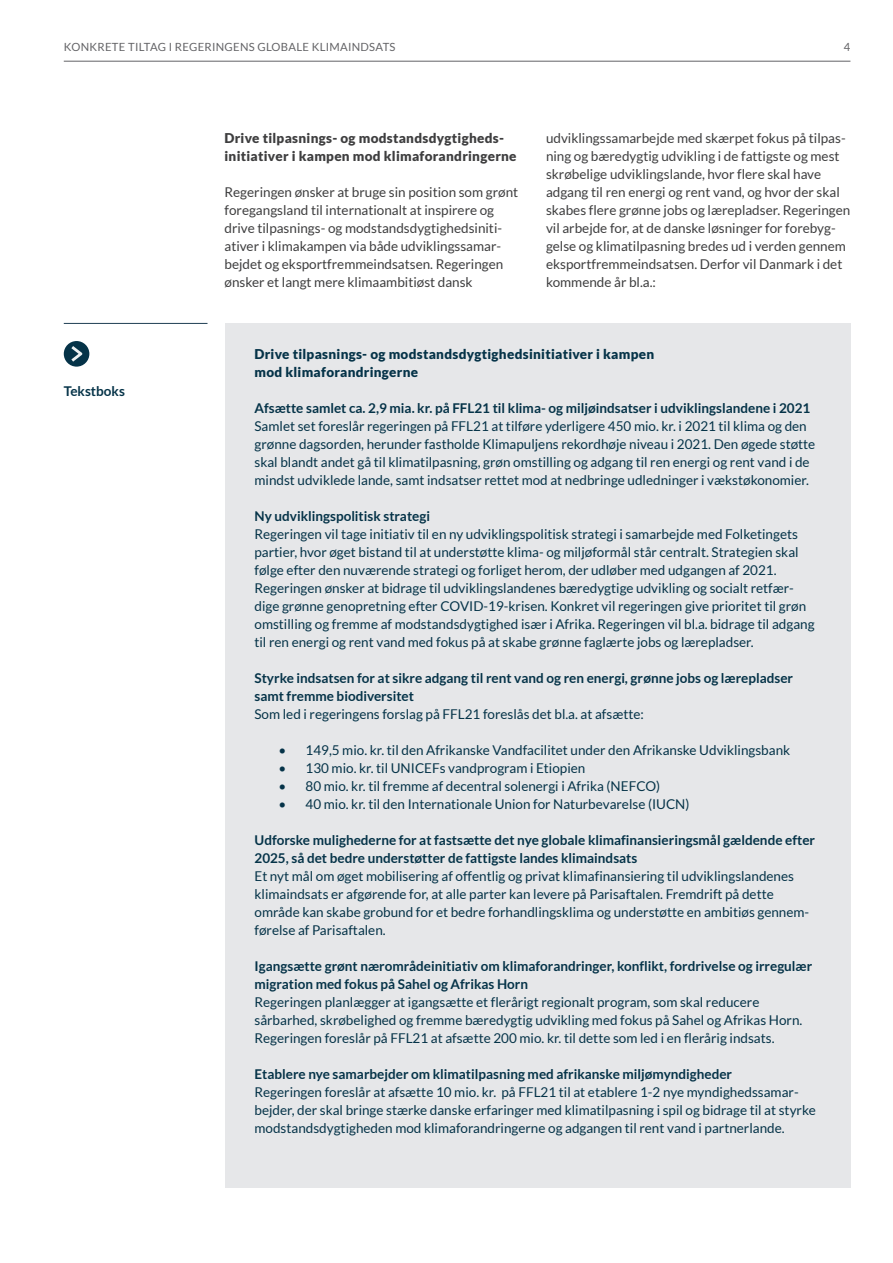
<style>
.page{position:relative;width:893px;height:1263px;background:#fff}
.page>*{position:absolute;margin:0;border:0;box-sizing:border-box;transform-origin:0 0}
.t1{font:13.5px/18px "Lato";color:#053348}
.t2{font:13.5px/18px "Lato";color:#3e3e3f}
.t3{font:700 13.5px/18px "Lato";color:#053348}
.t4{font:900 13.5px/18px "Lato";letter-spacing:.02em;color:#3e3e3f}
.t5{font:900 13.5px/18px "Lato";letter-spacing:.02em;color:#053348}
.t6{font:11.25px "Lato";letter-spacing:.025em;color:#636366}
</style>
<div class="page">
<div style="left:225px;top:323px;width:625px;height:864px;background:#e6e7e9"></div>
<hr style="left:64px;top:323px;width:143px;height:1px;background:#1f3e53">
<div style="left:64px;top:341px;width:25px;height:26px;background:#053348;border-radius:50%"></div>
<svg style="left:71px;top:346px;width:11px;height:16px"></svg>
<hr style="left:64px;top:61px;width:786px;height:1px;background:#636366">
<p class="t6" style="left:64px;top:41px;width:333px">KONKRETE TILTAG I REGERINGENS GLOBALE KLIMAINDSATS</p>
<p class="t6" style="left:844px;top:41px;width:8px">4</p>
<p class="t3" style="left:64px;top:382px;width:63px">Tekstboks</p>
<p class="t4" style="left:225px;top:129px;width:294px">Drive tilpasnings- og modstandsdygtigheds&shy;initiativer i kampen mod klimaforandringerne</p>
<p class="t2" style="left:225px;top:183px;width:295px">Regeringen ønsker at bruge sin position som grønt foregangsland til internationalt at inspirere og drive tilpasnings- og modstandsdygtighedsiniti&shy;ativer i klimakampen via både udviklingssamar&shy;bejdet og eksportfremmeindsatsen. Regeringen ønsker et langt mere klimaambitiøst dansk</p>
<p class="t2" style="left:546px;top:129px;width:306px">udviklingssamarbejde med skærpet fokus på tilpas&shy;ning og bæredygtig udvikling i de fattigste og mest skrøbelige udviklingslande, hvor flere skal have adgang til ren energi og rent vand, og hvor der skal skabes flere grønne jobs og lærepladser. Regeringen vil arbejde for, at de danske løsninger for forebyg&shy;gelse og klimatilpasning bredes ud i verden gennem eksportfremmeindsatsen. Derfor vil Danmark i det kommende år bl.a.:</p>
<p class="t5" style="left:254px;top:345px;width:401px">Drive tilpasnings- og modstandsdygtighedsinitiativer i kampen mod klimaforandringerne</p>
<p class="t3" style="left:254px;top:399px;width:557px">Afsætte samlet ca. 2,9 mia. kr. på FFL21 til klima- og miljøindsatser i udviklingslandene i 2021</p>
<p class="t1" style="left:254px;top:417px;width:562px">Samlet set foreslår regeringen på FFL21 at tilføre yderligere 450 mio. kr. i 2021 til klima og den grønne dagsorden, herunder fastholde Klimapuljens rekordhøje niveau i 2021. Den øgede støtte skal blandt andet gå til klimatilpasning, grøn omstilling og adgang til ren energi og rent vand i de mindst udviklede lande, samt indsatser rettet mod at nedbringe udledninger i vækstøkonomier.</p>
<p class="t3" style="left:254px;top:507px;width:177px">Ny udviklingspolitisk strategi</p>
<p class="t1" style="left:254px;top:525px;width:562px">Regeringen vil tage initiativ til en ny udviklingspolitisk strategi i samarbejde med Folketingets partier, hvor øget bistand til at understøtte klima- og miljøformål står centralt. Strategien skal følge efter den nuværende strategi og forliget herom, der udløber med udgangen af 2021.<br>Regeringen ønsker at bidrage til udviklingslandenes bæredygtige udvikling og socialt retfær&shy;dige grønne genopretning efter COVID-19-krisen. Konkret vil regeringen give prioritet til grøn omstilling og fremme af modstandsdygtighed især i Afrika. Regeringen vil bl.a. bidrage til adgang til ren energi og rent vand med fokus på at skabe grønne faglærte jobs og lærepladser.</p>
<p class="t3" style="left:254px;top:669px;width:540px">Styrke indsatsen for at sikre adgang til rent vand og ren energi, grønne jobs og lærepladser samt fremme biodiversitet</p>
<p class="t1" style="left:254px;top:705px;width:391px">Som led i regeringens forslag på FFL21 foreslås det bl.a. at afsætte:</p>
<p class="t1" style="left:279px;top:741px;width:513px">• 149,5 mio. kr. til den Afrikanske Vandfacilitet under den Afrikanske Udviklingsbank</p>
<p class="t1" style="left:279px;top:759px;width:308px">• 130 mio. kr. til UNICEFs vandprogram i Etiopien</p>
<p class="t1" style="left:279px;top:777px;width:383px">• 80 mio. kr. til fremme af decentral solenergi i Afrika (NEFCO)</p>
<p class="t1" style="left:279px;top:795px;width:413px">• 40 mio. kr. til den Internationale Union for Naturbevarelse (IUCN)</p>
<p class="t3" style="left:254px;top:831px;width:562px">Udforske mulighederne for at fastsætte det nye globale klimafinansieringsmål gældende efter<br>2025, så det bedre understøtter de fattigste landes klimaindsats</p>
<p class="t1" style="left:254px;top:867px;width:556px">Et nyt mål om øget mobilisering af offentlig og privat klimafinansiering til udviklingslandenes klimaindsats er afgørende for, at alle parter kan levere på Parisaftalen. Fremdrift på dette område kan skabe grobund for et bedre forhandlingsklima og understøtte en ambitiøs gennem&shy;førelse af Parisaftalen.</p>
<p class="t3" style="left:254px;top:957px;width:559px">Igangsætte grønt nærområdeinitiativ om klimaforandringer, konflikt, fordrivelse og irregulær migration med fokus på Sahel og Afrikas Horn</p>
<p class="t1" style="left:254px;top:993px;width:549px">Regeringen planlægger at igangsætte et flerårigt regionalt program, som skal reducere sårbarhed, skrøbelighed og fremme bæredygtig udvikling med fokus på Sahel og Afrikas Horn.<br>Regeringen foreslår på FFL21 at afsætte 200 mio. kr. til dette som led i en flerårig indsats.</p>
<p class="t3" style="left:254px;top:1065px;width:479px">Etablere nye samarbejder om klimatilpasning med afrikanske miljømyndigheder</p>
<p class="t1" style="left:254px;top:1083px;width:563px">Regeringen foreslår at afsætte 10 mio. kr. på FFL21 til at etablere 1-2 nye myndighedssamar&shy;bejder, der skal bringe stærke danske erfaringer med klimatilpasning i spil og bidrage til at styrke modstandsdygtigheden mod klimaforandringerne og adgangen til rent vand i partnerlande.</p>
</div>
